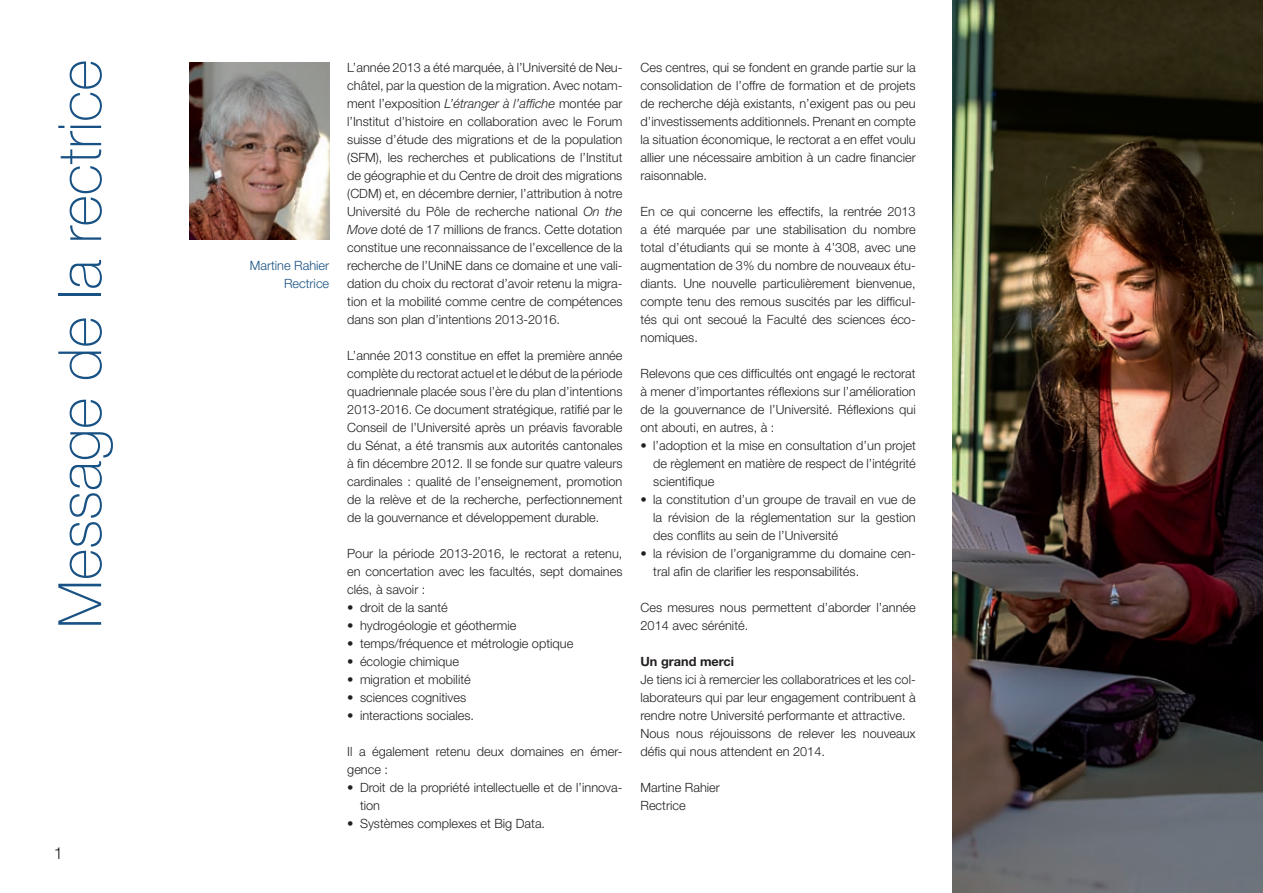
<style>
.page{position:relative;width:1263px;height:893px;background:#fff}
.page>*{position:absolute;margin:0;border:0;box-sizing:border-box;transform-origin:0 0}
.t1{font:100 60px "Helvetica Neue";color:#185183}
.t2{font:300 16.5px "Helvetica Neue";color:#231f20}
.t3{font:300 12.75px/18px "Helvetica Neue";color:#231f20;text-align:justify}
.t4{font:300 12.75px/18px "Helvetica Neue";color:#185183;text-align:right}
.t5{font:700 12.75px "Helvetica Neue";color:#231f20}
.s1{font-style:italic}
</style>
<div class="page">
<img style="left:189px;top:63px;width:140px;height:177px">
<img style="left:952px;top:0;width:311px;height:893px">
<h1 class="t1" style="left:46px;top:628px;width:570px;rotate:-90deg">Message de la rectrice</h1>
<p class="t2" style="left:54px;top:843px;width:11px">1</p>
<p class="t4" style="left:250px;top:256px;width:81px">Martine Rahier<br>Rectrice</p>
<p class="t3" style="left:347px;top:58px;width:277px">L’année 2013 a été marquée, à l’Université de Neu&shy;châtel, par la question de la migration. Avec notam&shy;ment l’exposition <span class="s1">L’étranger à l’affiche</span> montée par l’Institut d’histoire en collaboration avec le Forum suisse d’étude des migrations et de la population (SFM), les recherches et publications de l’Institut de géographie et du Centre de droit des migrations (CDM) et, en décembre dernier, l’attribution à notre Université du Pôle de recherche national <span class="s1">On the Move</span> doté de 17 millions de francs. Cette dotation constitue une reconnaissance de l’excellence de la recherche de l’UniNE dans ce domaine et une vali&shy;dation du choix du rectorat d’avoir retenu la migra&shy;tion et la mobilité comme centre de compétences dans son plan d’intentions 2013-2016.</p>
<p class="t3" style="left:347px;top:346px;width:277px">L’année 2013 constitue en effet la première année complète du rectorat actuel et le début de la période quadriennale placée sous l’ère du plan d’intentions 2013-2016. Ce document stratégique, ratifié par le Conseil de l’Université après un préavis favorable du Sénat, a été transmis aux autorités cantonales à fin décembre 2012. Il se fonde sur quatre valeurs cardinales : qualité de l’enseignement, promotion de la relève et de la recherche, perfectionnement de la gouvernance et développement durable.</p>
<p class="t3" style="left:347px;top:544px;width:277px">Pour la période 2013-2016, le rectorat a retenu, en concertation avec les facultés, sept domaines clés, à savoir :</p>
<p class="t3" style="left:347px;top:598px;width:102px">• droit de la santé</p>
<p class="t3" style="left:347px;top:616px;width:171px">• hydrogéologie et géothermie</p>
<p class="t3" style="left:347px;top:634px;width:228px">• temps/fréquence et métrologie optique</p>
<p class="t3" style="left:347px;top:652px;width:113px">• écologie chimique</p>
<p class="t3" style="left:347px;top:670px;width:125px">• migration et mobilité</p>
<p class="t3" style="left:347px;top:688px;width:121px">• sciences cognitives</p>
<p class="t3" style="left:347px;top:706px;width:128px">• interactions sociales.</p>
<p class="t3" style="left:347px;top:742px;width:277px">Il a également retenu deux domaines en émer&shy;gence :</p>
<p class="t3" style="left:360px;top:778px;width:264px;text-indent:-13px">• Droit de la propriété intellectuelle et de l’innova&shy;tion</p>
<p class="t3" style="left:347px;top:814px;width:199px">• Systèmes complexes et Big Data.</p>
<p class="t3" style="left:640px;top:58px;width:277px">Ces centres, qui se fondent en grande partie sur la consolidation de l’offre de formation et de projets de recherche déjà existants, n’exigent pas ou peu d’investissements additionnels. Prenant en compte la situation économique, le rectorat a en effet voulu allier une nécessaire ambition à un cadre financier raisonnable.</p>
<p class="t3" style="left:640px;top:202px;width:277px">En ce qui concerne les effectifs, la rentrée 2013 a été marquée par une stabilisation du nombre total d’étudiants qui se monte à 4’308, avec une augmentation de 3% du nombre de nouveaux étu&shy;diants. Une nouvelle particulièrement bienvenue, compte tenu des remous suscités par les difficul&shy;tés qui ont secoué la Faculté des sciences éco&shy;nomiques.</p>
<p class="t3" style="left:640px;top:364px;width:277px">Relevons que ces difficultés ont engagé le rectorat à mener d’importantes réflexions sur l’amélioration de la gouvernance de l’Université. Réflexions qui ont abouti, en autres, à :</p>
<p class="t3" style="left:653px;top:436px;width:264px;text-indent:-13px">• l’adoption et la mise en consultation d’un projet de règlement en matière de respect de l’intégrité scientifique</p>
<p class="t3" style="left:653px;top:490px;width:264px;text-indent:-13px">• la constitution d’un groupe de travail en vue de la révision de la réglementation sur la gestion des conflits au sein de l’Université</p>
<p class="t3" style="left:653px;top:544px;width:264px;text-indent:-13px">• la révision de l’organigramme du domaine cen&shy;tral afin de clarifier les responsabilités.</p>
<p class="t3" style="left:640px;top:598px;width:277px">Ces mesures nous permettent d’aborder l’année<br>2014 avec sérénité.</p>
<p class="t5" style="left:640px;top:654px;width:95px">Un grand merci</p>
<p class="t3" style="left:640px;top:670px;width:277px;text-align:left">Je tiens ici à remercier les collaboratrices et les col&shy;laborateurs qui par leur engagement contribuent à rendre notre Université performante et attractive.<br>Nous nous réjouissons de relever les nouveaux défis qui nous attendent en 2014.</p>
<p class="t3" style="left:640px;top:778px;width:81px">Martine Rahier<br>Rectrice</p>
</div>
